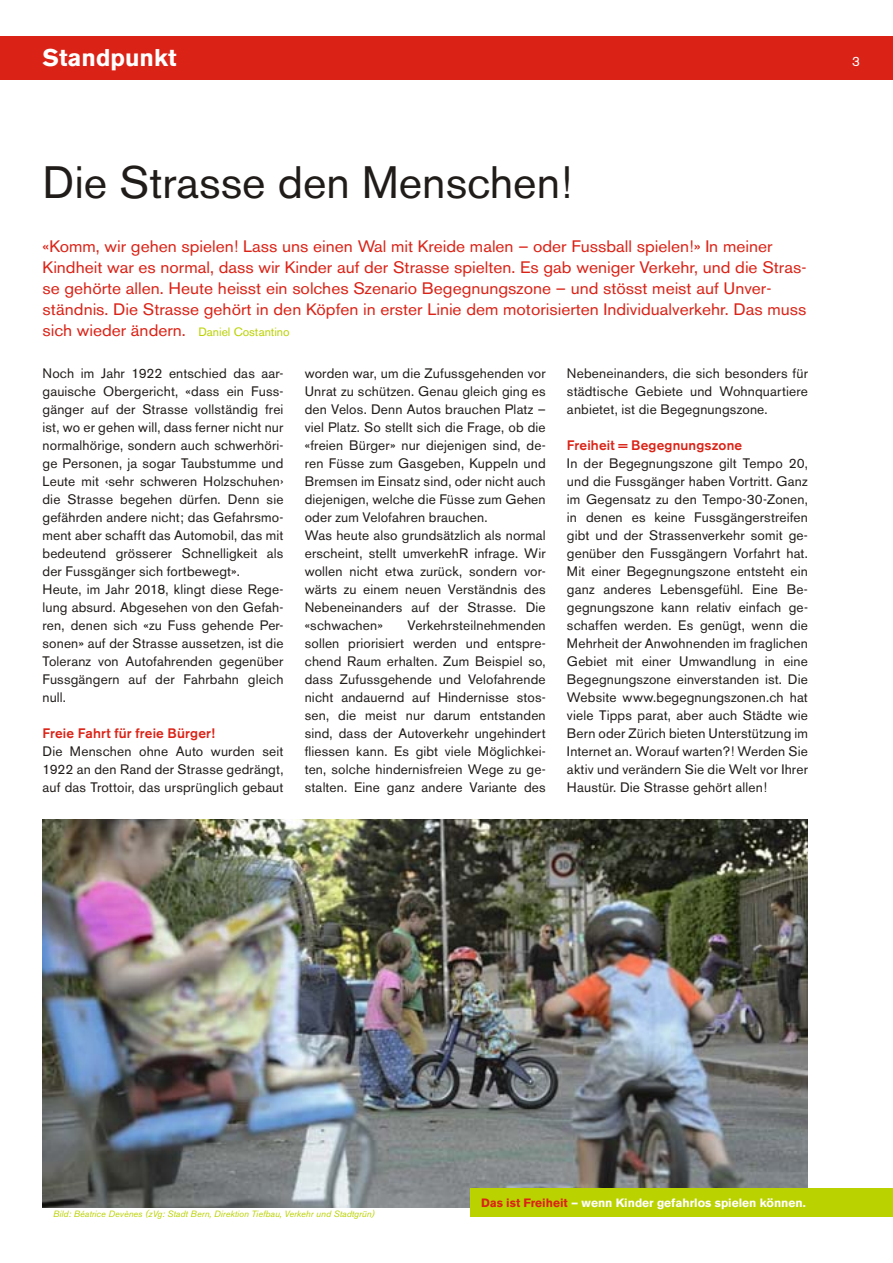
<style>
.page{position:relative;width:893px;height:1263px;background:#fff}
.page>*{position:absolute;margin:0;border:0;box-sizing:border-box;transform-origin:0 0}
.t1{font:45px "Akzidenz Grotesk BE";color:#201c1a}
.t2{font:700 24px "Akzidenz Grotesk BE";color:#fff}
.t3{font:16.5px/21px "Akzidenz Grotesk BE";color:#db2216;scale:1.05 1}
.t4{font:13.65px/18px "Akzidenz Grotesk BE";letter-spacing:.01em;color:#201c1a;text-align:justify}
.t5{font:500 13.65px "Akzidenz Grotesk BE";letter-spacing:.01em;color:#db2216}
.t6{font:13.5px "Akzidenz Grotesk BE";color:#fff}
.t7{font:700 12px "Akzidenz Grotesk BE";color:#fff}
.t8{font:italic 9px "Akzidenz Grotesk BE";color:#bad200}
.s1{font-size:12px;color:#bad200}
.s2{color:#db2216}
</style>
<div class="page">
<div style="left:0;top:36px;width:893px;height:43px;background:#db2216"></div>
<img style="left:43px;top:819px;width:765px;height:388px">
<div style="left:470px;top:1188px;width:423px;height:29px;background:#bad200"></div>
<h2 class="t2" style="left:43px;top:49px;width:135px">Standpunkt</h2>
<h2 class="t2" style="left:43px;top:49px;width:78px">Thema</h2>
<p class="t6" style="left:852px;top:56px;width:9px">3</p>
<h1 class="t1" style="left:43px;top:166px;width:531px">Die Strasse den Menschen!</h1>
<p class="t3" style="left:43px;top:237px;width:729px">«Komm, wir gehen spielen! Lass uns einen Wal mit Kreide malen – oder Fussball spielen!» In meiner Kindheit war es normal, dass wir Kinder auf der Strasse spielten. Es gab weniger Verkehr, und die Stras&shy;se gehörte allen. Heute heisst ein solches Szenario Begegnungszone – und stösst meist auf Unver&shy;ständnis. Die Strasse gehört in den Köpfen in erster Linie dem motorisierten Individualverkehr. Das muss sich wieder ändern. <span class="s1">Daniel Costantino</span></p>
<p class="t4" style="left:43px;top:366px;width:242px;text-align:left">Noch im Jahr 1922 entschied das aar&shy;gauische Obergericht, «dass ein Fuss&shy;gänger auf der Strasse vollständig frei ist, wo er gehen will, dass ferner nicht nur normalhörige, sondern auch schwerhöri&shy;ge Personen, ja sogar Taubstumme und Leute mit ‹sehr schweren Holzschuhen› die Strasse begehen dürfen. Denn sie gefährden andere nicht; das Gefahrsmo&shy;ment aber schafft das Automobil, das mit bedeutend grösserer Schnelligkeit als der Fussgänger sich fortbewegt».<br>Heute, im Jahr 2018, klingt diese Rege&shy;lung absurd. Abgesehen von den Gefah&shy;ren, denen sich «zu Fuss gehende Per&shy;sonen» auf der Strasse aussetzen, ist die Toleranz von Autofahrenden gegenüber Fussgängern auf der Fahrbahn gleich null.</p>
<p class="t5" style="left:43px;top:728px;width:174px">Freie Fahrt für freie Bürger!</p>
<p class="t4" style="left:43px;top:744px;width:242px">Die Menschen ohne Auto wurden seit 1922 an den Rand der Strasse gedrängt, auf das Trottoir, das ursprünglich gebaut</p>
<p class="t4" style="left:305px;top:366px;width:242px;text-align:left">worden war, um die Zufussgehenden vor Unrat zu schützen. Genau gleich ging es den Velos. Denn Autos brauchen Platz – viel Platz. So stellt sich die Frage, ob die «freien Bürger» nur diejenigen sind, de&shy;ren Füsse zum Gasgeben, Kuppeln und Bremsen im Einsatz sind, oder nicht auch diejenigen, welche die Füsse zum Gehen oder zum Velofahren brauchen.<br>Was heute also grundsätzlich als normal erscheint, stellt umverkehR infrage. Wir wollen nicht etwa zurück, sondern vor&shy;wärts zu einem neuen Verständnis des Nebeneinanders auf der Strasse. Die «schwachen»</p>
<p class="t4" style="left:305px;top:618px;width:242px;text-indent:103px">Verkehrsteilnehmenden sollen priorisiert werden und entspre&shy;chend Raum erhalten. Zum Beispiel so, dass Zufussgehende und Velofahrende nicht andauernd auf Hindernisse stos&shy;sen, die meist nur darum entstanden sind, dass der Autoverkehr ungehindert fliessen kann. Es gibt viele Möglichkei&shy;ten, solche hindernisfreien Wege zu ge&shy;stalten. Eine ganz andere Variante des</p>
<p class="t4" style="left:567px;top:366px;width:243px">Nebeneinanders, die sich besonders für städtische Gebiete und Wohnquartiere anbietet, ist die Begegnungszone.</p>
<p class="t5" style="left:567px;top:440px;width:177px">Freiheit = Begegnungszone</p>
<p class="t4" style="left:567px;top:456px;width:243px">In der Begegnungszone gilt Tempo 20, und die Fussgänger haben Vortritt. Ganz im Gegensatz zu den Tempo-30-Zonen, in denen es keine Fussgängerstreifen gibt und der Strassenverkehr somit ge&shy;genüber den Fussgängern Vorfahrt hat.<br>Mit einer Begegnungszone entsteht ein ganz anderes Lebensgefühl. Eine Be&shy;gegnungszone kann relativ einfach ge&shy;schaffen werden. Es genügt, wenn die Mehrheit der Anwohnenden im fraglichen Gebiet mit einer Umwandlung in eine Begegnungszone einverstanden ist. Die Website www.begegnungszonen.ch hat viele Tipps parat, aber auch Städte wie Bern oder Zürich bieten Unterstützung im Internet an. Worauf warten?! Werden Sie aktiv und verändern Sie die Welt vor Ihrer Haustür. Die Strasse gehört allen!</p>
<p class="t8" style="left:53px;top:1210px;width:323px">Bild: Béatrice Devènes (zVg: Stadt Bern, Direktion Tiefbau, Verkehr und Stadtgrün)</p>
<p class="t7" style="left:481px;top:1198px;width:326px"><span class="s2">Das ist Freiheit</span> — wenn Kinder gefahrlos spielen können.</p>
</div>
